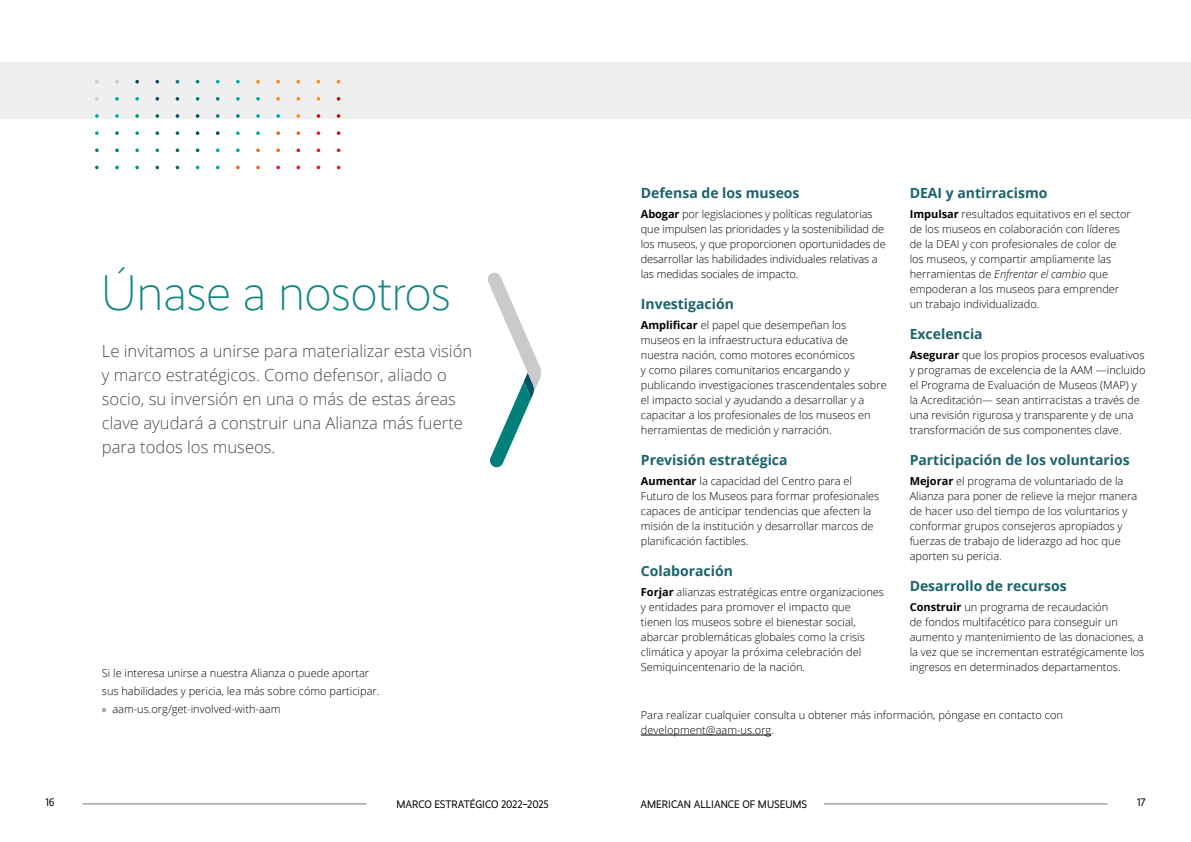
<style>
.page{position:relative;width:1191px;height:842px;background:#fff}
.page>*{position:absolute;margin:0;border:0;box-sizing:border-box;transform-origin:0 0}
.t1{font:300 50.5px "Realist";letter-spacing:-.01em;color:#007f7b}
.t2{font:300 16.6px/24px "Open Sans";color:#414042}
.t3{font:700 14px "Open Sans";color:#1a646e}
.t4{font:300 11px/15px "Open Sans";color:#000}
.t5{font:11px "Realist Narrow";color:#000}
.s1{font-weight:700}
.s2{font-style:italic}
</style>
<div class="page">
<hr style="left:83px;top:803px;width:283px;height:1px;background:#797a7d">
<hr style="left:824px;top:803px;width:283px;height:1px;background:#797a7d">
<svg style="left:487px;top:272px;width:54px;height:195px"></svg>
<div style="left:0;top:63px;width:1191px;height:56px;background:#efeff0"></div>
<svg style="left:296px;top:166px;width:4px;height:3px"></svg>
<svg style="left:276px;top:166px;width:4px;height:3px"></svg>
<svg style="left:256px;top:166px;width:4px;height:3px"></svg>
<svg style="left:236px;top:166px;width:4px;height:3px"></svg>
<svg style="left:155px;top:166px;width:4px;height:3px"></svg>
<svg style="left:135px;top:166px;width:4px;height:3px"></svg>
<svg style="left:115px;top:166px;width:4px;height:3px"></svg>
<svg style="left:95px;top:166px;width:4px;height:3px"></svg>
<svg style="left:337px;top:148px;width:3px;height:4px"></svg>
<svg style="left:317px;top:148px;width:3px;height:4px"></svg>
<svg style="left:296px;top:148px;width:4px;height:4px"></svg>
<svg style="left:276px;top:148px;width:4px;height:4px"></svg>
<svg style="left:256px;top:148px;width:4px;height:4px"></svg>
<svg style="left:236px;top:148px;width:4px;height:4px"></svg>
<svg style="left:216px;top:148px;width:3px;height:4px"></svg>
<svg style="left:196px;top:148px;width:3px;height:4px"></svg>
<svg style="left:176px;top:148px;width:3px;height:4px"></svg>
<svg style="left:155px;top:148px;width:4px;height:4px"></svg>
<svg style="left:135px;top:148px;width:4px;height:4px"></svg>
<svg style="left:115px;top:148px;width:4px;height:4px"></svg>
<svg style="left:95px;top:148px;width:4px;height:4px"></svg>
<svg style="left:337px;top:131px;width:3px;height:4px"></svg>
<svg style="left:317px;top:131px;width:3px;height:4px"></svg>
<svg style="left:296px;top:131px;width:4px;height:4px"></svg>
<svg style="left:276px;top:131px;width:4px;height:4px"></svg>
<svg style="left:256px;top:131px;width:4px;height:4px"></svg>
<svg style="left:236px;top:131px;width:4px;height:4px"></svg>
<svg style="left:216px;top:131px;width:3px;height:4px"></svg>
<svg style="left:196px;top:131px;width:3px;height:4px"></svg>
<svg style="left:176px;top:131px;width:3px;height:4px"></svg>
<svg style="left:155px;top:131px;width:4px;height:4px"></svg>
<svg style="left:135px;top:131px;width:4px;height:4px"></svg>
<svg style="left:115px;top:131px;width:4px;height:4px"></svg>
<svg style="left:95px;top:131px;width:4px;height:4px"></svg>
<svg style="left:337px;top:114px;width:3px;height:4px"></svg>
<svg style="left:317px;top:114px;width:3px;height:4px"></svg>
<svg style="left:296px;top:114px;width:4px;height:4px"></svg>
<svg style="left:276px;top:114px;width:4px;height:4px"></svg>
<svg style="left:256px;top:114px;width:4px;height:4px"></svg>
<svg style="left:236px;top:114px;width:4px;height:4px"></svg>
<svg style="left:216px;top:114px;width:3px;height:4px"></svg>
<svg style="left:196px;top:114px;width:3px;height:4px"></svg>
<svg style="left:176px;top:114px;width:3px;height:4px"></svg>
<svg style="left:155px;top:114px;width:4px;height:4px"></svg>
<svg style="left:135px;top:114px;width:4px;height:4px"></svg>
<svg style="left:115px;top:114px;width:4px;height:4px"></svg>
<svg style="left:95px;top:114px;width:4px;height:4px"></svg>
<svg style="left:337px;top:97px;width:3px;height:4px"></svg>
<svg style="left:317px;top:97px;width:3px;height:4px"></svg>
<svg style="left:296px;top:97px;width:4px;height:4px"></svg>
<svg style="left:276px;top:97px;width:4px;height:4px"></svg>
<svg style="left:256px;top:97px;width:4px;height:4px"></svg>
<svg style="left:236px;top:97px;width:4px;height:4px"></svg>
<svg style="left:216px;top:97px;width:3px;height:4px"></svg>
<svg style="left:196px;top:97px;width:3px;height:4px"></svg>
<svg style="left:176px;top:97px;width:3px;height:4px"></svg>
<svg style="left:155px;top:97px;width:4px;height:4px"></svg>
<svg style="left:135px;top:97px;width:4px;height:4px"></svg>
<svg style="left:115px;top:97px;width:4px;height:4px"></svg>
<svg style="left:95px;top:97px;width:4px;height:4px"></svg>
<svg style="left:296px;top:80px;width:4px;height:3px"></svg>
<svg style="left:276px;top:80px;width:4px;height:3px"></svg>
<svg style="left:256px;top:80px;width:4px;height:3px"></svg>
<svg style="left:236px;top:80px;width:4px;height:3px"></svg>
<svg style="left:155px;top:80px;width:4px;height:3px"></svg>
<svg style="left:135px;top:80px;width:4px;height:3px"></svg>
<svg style="left:115px;top:80px;width:4px;height:3px"></svg>
<hr style="left:641px;top:735px;width:130px;height:1px;background:#000">
<h1 class="t1" style="left:102px;top:262px;width:351px">Únase a nosotros</h1>
<h2 class="t2" style="left:102px;top:339px;width:372px">Le invitamos a unirse para materializar esta visión y marco estratégicos. Como defensor, aliado o socio, su inversión en una o más de estas áreas clave ayudará a construir una Alianza más fuerte para todos los museos.</h2>
<p class="t4" style="left:102px;top:664px;width:279px;line-height:18px">Si le interesa unirse a nuestra Alianza o puede aportar sus habilidades y pericia, lea más sobre cómo participar. » aam-us.org/get-involved-with-aam</p>
<p class="t3" style="left:641px;top:183px;width:160px">Defensa de los museos</p>
<p class="t4" style="left:641px;top:206px;width:246px"><span class="s1">Abogar</span> por legislaciones y políticas regulatorias que impulsen las prioridades y la sostenibilidad de los museos, y que proporcionen oportunidades de desarrollar las habilidades individuales relativas a las medidas sociales de impacto.</p>
<p class="t3" style="left:641px;top:294px;width:95px">Investigación</p>
<p class="t4" style="left:641px;top:317px;width:247px"><span class="s1">Amplificar</span> el papel que desempeñan los museos en la infraestructura educativa de nuestra nación, como motores económicos<br>y como pilares comunitarios encargando y publicando investigaciones trascendentales sobre el impacto social y ayudando a desarrollar y a capacitar a los profesionales de los museos en herramientas de medición y narración.</p>
<p class="t3" style="left:641px;top:450px;width:148px">Previsión estratégica</p>
<p class="t4" style="left:641px;top:473px;width:240px"><span class="s1">Aumentar</span> la capacidad del Centro para el Futuro de los Museos para formar profesionales capaces de anticipar tendencias que afecten la misión de la institución y desarrollar marcos de planificación factibles.</p>
<p class="t3" style="left:641px;top:561px;width:93px">Colaboración</p>
<p class="t4" style="left:641px;top:584px;width:245px"><span class="s1">Forjar</span> alianzas estratégicas entre organizaciones y entidades para promover el impacto que tienen los museos sobre el bienestar social, abarcar problemáticas globales como la crisis climática y apoyar la próxima celebración del Semiquincentenario de la nación.</p>
<p class="t3" style="left:909px;top:183px;width:139px">DEAI y antirracismo</p>
<p class="t4" style="left:909px;top:206px;width:223px"><span class="s1">Impulsar</span> resultados equitativos en el sector de los museos en colaboración con líderes de la DEAI y con profesionales de color de los museos, y compartir ampliamente las herramientas de <span class="s2">Enfrentar el cambio</span> que empoderan a los museos para emprender un trabajo individualizado.</p>
<p class="t3" style="left:909px;top:324px;width:75px">Excelencia</p>
<p class="t4" style="left:909px;top:347px;width:237px"><span class="s1">Asegurar</span> que los propios procesos evaluativos y programas de excelencia de la AAM —incluido el Programa de Evaluación de Museos (MAP) y la Acreditación— sean antirracistas a través de una revisión rigurosa y transparente y de una transformación de sus componentes clave.</p>
<p class="t3" style="left:909px;top:450px;width:222px">Participación de los voluntarios</p>
<p class="t4" style="left:909px;top:473px;width:229px"><span class="s1">Mejorar</span> el programa de voluntariado de la Alianza para poner de relieve la mejor manera de hacer uso del tiempo de los voluntarios y conformar grupos consejeros apropiados y fuerzas de trabajo de liderazgo ad hoc que aporten su pericia.</p>
<p class="t3" style="left:909px;top:576px;width:159px">Desarrollo de recursos</p>
<p class="t4" style="left:909px;top:599px;width:236px"><span class="s1">Construir</span> un programa de recaudación<br>de fondos multifacético para conseguir un aumento y mantenimiento de las donaciones, a la vez que se incrementan estratégicamente los ingresos en determinados departamentos.</p>
<p class="t4" style="left:641px;top:707px;width:423px">Para realizar cualquier consulta u obtener más información, póngase en contacto con development@aam-us.org.</p>
<p class="t5" style="left:45px;top:795px;width:11px">16</p>
<p class="t5" style="left:396px;top:797px;width:154px">MARCO ESTRATÉGICO 2022–2025</p>
<p class="t5" style="left:640px;top:797px;width:168px">AMERICAN ALLIANCE OF MUSEUMS</p>
<p class="t5" style="left:1137px;top:795px;width:10px">17</p>
</div>
